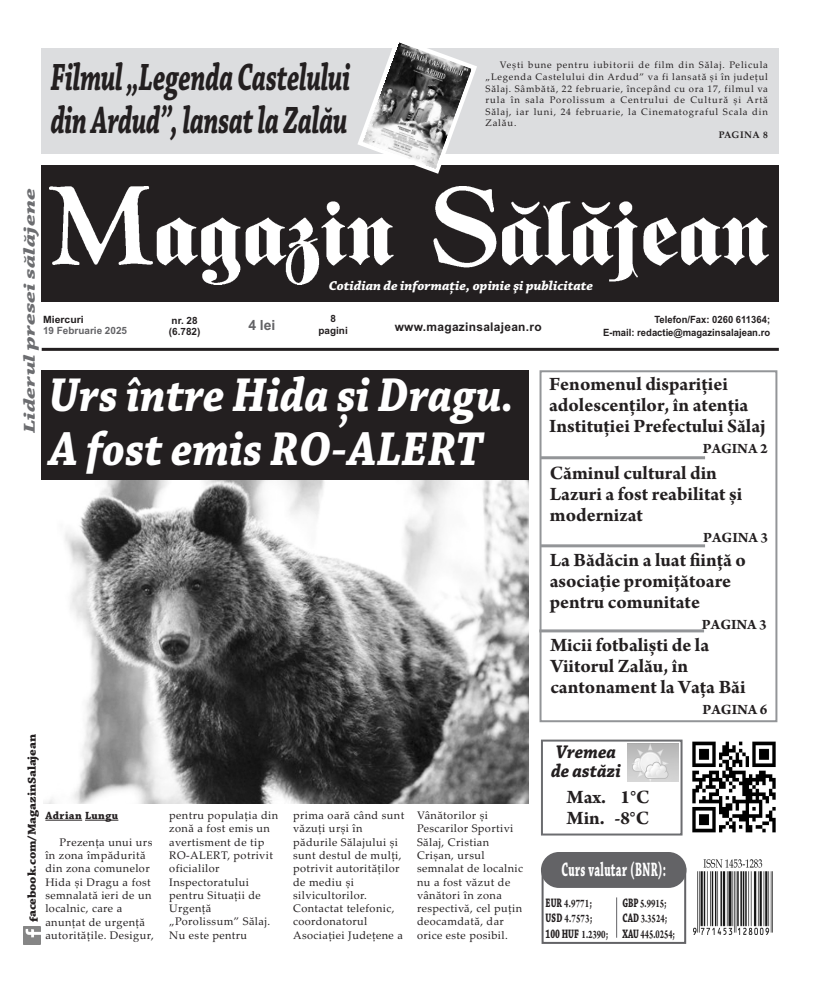
<style>
.page{position:relative;width:820px;height:993px;background:#fff}
.page>*{position:absolute;margin:0;border:0;box-sizing:border-box;transform-origin:0 0}
.t1{font:italic 700 50px/54px "Chaparral Pro";color:#fff;scale:.9 1}
.t2{font:italic 700 40px/43px "Chaparral Pro";letter-spacing:-.01em;color:#231f20;scale:.65 1}
.t3{font:700 20.4px "Chaparral Pro";letter-spacing:.035em;color:#fff;scale:.53 1}
.t4{font:700 20px/21px "Arno Pro";color:#231f20}
.t5{font:italic 700 19.4px/19.7px "Chaparral Pro";color:#231f20;scale:.93 1}
.t6{font:italic 700 16.6px "Chaparral Pro";color:#6c6d70;scale:1.5 1}
.t7{font:700 15px "Arno Pro";color:#231f20}
.t8{font:700 14px "Arial";color:#636366}
.t9{font:italic 700 13.6px "Chaparral Pro";color:#fff}
.t10{font:700 12.9px "Chaparral Pro";letter-spacing:-.005em;color:#231f20;scale:.66 1}
.t11{font:700 12.9px "Arno Pro";color:#231f20;scale:.65 1}
.t12{font:700 12.2px/15.5px "Arno Pro";letter-spacing:.01em;color:#231f20;scale:.7 1}
.t13{font:700 12.2px/15.5px "Arno Pro";letter-spacing:.01em;color:#231f20;scale:.71 1}
.t14{font:700 12px "Chaparral Pro";letter-spacing:-.01em;color:#231f20;scale:1.11 1}
.t15{font:700 12px "Arial";letter-spacing:.025em;color:#231f20}
.t16{font:11px/13.3px "Palatino Linotype";letter-spacing:.035em;color:#231f20}
.t17{font:700 11px "Chaparral Pro";letter-spacing:.035em;color:#231f20}
.t18{font:700 10px/12.5px "Arial";color:#231f20;text-align:right;scale:.95 1}
.t19{font:700 10px/12px "Arial";color:#231f20;text-align:center}
.t20{font:700 10px "Arial";color:#636366}
.t21{font:700 10px "Arial";color:#231f20;scale:1.04 1}
.t22{font:9.5px/11.5px "Palatino Linotype";letter-spacing:.085em;color:#231f20;text-align:justify}
.t23{font:700 9.5px "Palatino Linotype";letter-spacing:.05em;color:#231f20}
.s1{font-family:"Chaparral Pro";font-size:12.9px}
.s2{font-size:12.9px}
.s3{font-family:"Arno Pro";font-size:12.2px}
.s4{font-family:"Arno Pro"}
.s5{font-family:"Chaparral Pro"}
</style>
<div class="page">
<svg style="left:40px;top:926px;width:1px;height:17px"></svg>
<img style="left:24px;top:926px;width:16px;height:17px">
<hr style="left:42px;top:348px;width:736px;height:3px;background:#231f20">
<div style="left:41px;top:165px;width:737px;height:137px;background:#231f20"></div>
<img style="left:49px;top:186px;width:719px;height:98px">
<div style="left:539px;top:370px;width:238px;height:352px;border:2px solid #939598"></div>
<hr style="left:540px;top:456px;width:164px;height:3px;background:#939598">
<hr style="left:540px;top:544px;width:164px;height:3px;background:#939598">
<hr style="left:539px;top:629px;width:164px;height:3px;background:#939598">
<div style="left:541px;top:867px;width:145px;height:76px;border:2px solid #636366"></div>
<div style="left:540px;top:851px;width:146px;height:36px;background:#636366;border-radius:18px"></div>
<hr style="left:616px;top:897px;width:1px;height:40px;background:#636366">
<img style="left:693px;top:859px;width:78px;height:75px">
<div style="left:540px;top:739px;width:142px;height:96px;border:2px solid #6c6d70"></div>
<img style="left:627px;top:743px;width:51px;height:38px">
<img style="left:692px;top:741px;width:84px;height:92px">
<div style="left:470px;top:48px;width:308px;height:105px;background:#dcdddf"></div>
<div style="left:42px;top:48px;width:436px;height:105px;background:#dcdddf"></div>
<div style="left:41px;top:370px;width:487px;height:111px;background:#231f20"></div>
<img style="left:44px;top:480px;width:484px;height:323px">
<svg style="left:355px;top:42px;width:124px;height:132px"></svg>
<hr style="left:45px;top:819px;width:37px;height:1px;background:#231f20">
<hr style="left:85px;top:819px;width:33px;height:1px;background:#231f20">
<h2 class="t2" style="left:51px;top:60px;width:462px">Filmul „Legenda Castelului din Ardud”, lansat la Zalău</h2>
<p class="t22" style="left:485px;top:61px;width:284px;text-indent:14px">Vești bune pentru iubitorii de film din Sălaj. Pelicula „Legenda Castelului din Ardud” va fi lansată și în judeţul Sălaj. Sâmbătă, 22 februarie, începând cu ora 17, filmul va rula în sala Porolissum a Centrului de Cultură și Artă Sălaj, iar luni, 24 februarie, la Cinematograful Scala din Zalău.</p>
<p class="t23" style="left:718px;top:129px;width:51px">PAGINA 8</p>
<h3 class="t6" style="left:23px;top:433px;width:165px;rotate:-90deg">Liderul presei sălăjene</h3>
<p class="t9" style="left:328px;top:280px;width:266px">Cotidian de informaţie, opinie şi publicitate</p>
<p class="t8" style="left:248px;top:320px;width:29px">4 lei</p>
<p class="t19" style="left:318px;top:314px;width:31px">8 pagini</p>
<p class="t21" style="left:43px;top:315px;width:41px">Miercuri</p>
<p class="t20" style="left:43px;top:326px;width:85px">19 Februarie 2025</p>
<p class="t18" style="left:602px;top:314px;width:177px">Telefon/Fax: 0260 611364;<br>E-mail: redactie@magazinsalajean.ro</p>
<p class="t19" style="left:169px;top:315px;width:33px;line-height:11.1px;text-align:left">nr. 28 (6.782)</p>
<p class="t15" style="left:394px;top:322px;width:148px">www.magazinsalajean.ro</p>
<h1 class="t1" style="left:49px;top:373px;width:518px">Urs între Hida și Dragu.<br>A fost emis RO-ALERT</h1>
<h3 class="t4" style="left:549px;top:373px;width:218px">Fenomenul dispariției adolescenților, în atenția<br>Instituției Prefectului Sălaj</h3>
<h3 class="t7" style="left:702px;top:439px;width:66px">PAGINA 2</h3>
<h3 class="t4" style="left:549px;top:461px;width:194px">Căminul cultural din<br>Lazuri a fost reabilitat și modernizat</h3>
<h3 class="t7" style="left:703px;top:527px;width:66px">PAGINA 3</h3>
<h3 class="t4" style="left:549px;top:548px;width:198px">La Bădăcin a luat ființă o asociație promițătoare pentru comunitate</h3>
<h3 class="t7" style="left:701px;top:614px;width:66px">PAGINA 3</h3>
<h3 class="t4" style="left:550px;top:633px;width:197px">Micii fotbaliști de la<br>Viitorul Zalău, în cantonament la Vața Băi</h3>
<h3 class="t7" style="left:702px;top:699px;width:66px">PAGINA 6</h3>
<p class="t14" style="left:28px;top:921px;width:171px;rotate:-90deg">facebook.com/MagazinSalajean</p>
<p class="t17" style="left:45px;top:811px;width:74px">Adrian Lungu</p>
<p class="t16" style="left:45px;top:836px;width:110px;text-indent:14px">Prezenţa unui urs în zona împădurită din zona comunelor<br>Hida și Dragu a fost semnalată ieri de un localnic, care a anunţat de urgenţă autorităţile. Desigur,</p>
<p class="t16" style="left:169px;top:809px;width:110px">pentru populaţia din zonă a fost emis un avertisment de tip<br>RO-ALERT, potrivit oficialilor<br>Inspectoratului pentru Situaţii de<br>Urgenţă „Porolissum” Sălaj.<br>Nu este pentru</p>
<p class="t16" style="left:293px;top:809px;width:113px">prima oară când sunt văzuţi urși în pădurile Sălajului și sunt destul de mulţi, potrivit autorităţilor de mediu și silvicultorilor.<br>Contactat telefonic, coordonatorul<br>Asociaţiei Judeţene a</p>
<p class="t16" style="left:417px;top:809px;width:107px">Vânătorilor și<br>Pescarilor Sportivi<br>Sălaj, Cristian<br>Crișan, ursul semnalat de localnic nu a fost văzut de vânători în zona respectivă, cel puţin deocamdată, dar orice este posibil.</p>
<h3 class="t5" style="left:551px;top:743px;width:77px">Vremea de astăzi</h3>
<h3 class="t4" style="left:566px;top:785px;width:84px">Max. 1°C<br>Min. -8°C</h3>
<h3 class="t3" style="left:561px;top:861px;width:199px">Curs valutar (BNR):</h3>
<p class="t13" style="left:545px;top:894px;width:68px"><span class="s1">EUR</span> 4.9771<span class="s2">;<br></span><span class="s1">USD</span> 4.7573<span class="s2">;</span></p>
<p class="t10" style="left:545px;top:928px;width:96px">100 HUF <span class="s3">1.2390</span><span class="s4">;</span></p>
<p class="t12" style="left:622px;top:894px;width:66px"><span class="s1">GBP</span> 5.9915<span class="s2">;<br></span><span class="s1">CAD</span> 3.3524<span class="s2">;</span></p>
<p class="t11" style="left:622px;top:925px;width:83px"><span class="s5">XAU</span> 445.0254;</p>
</div>
